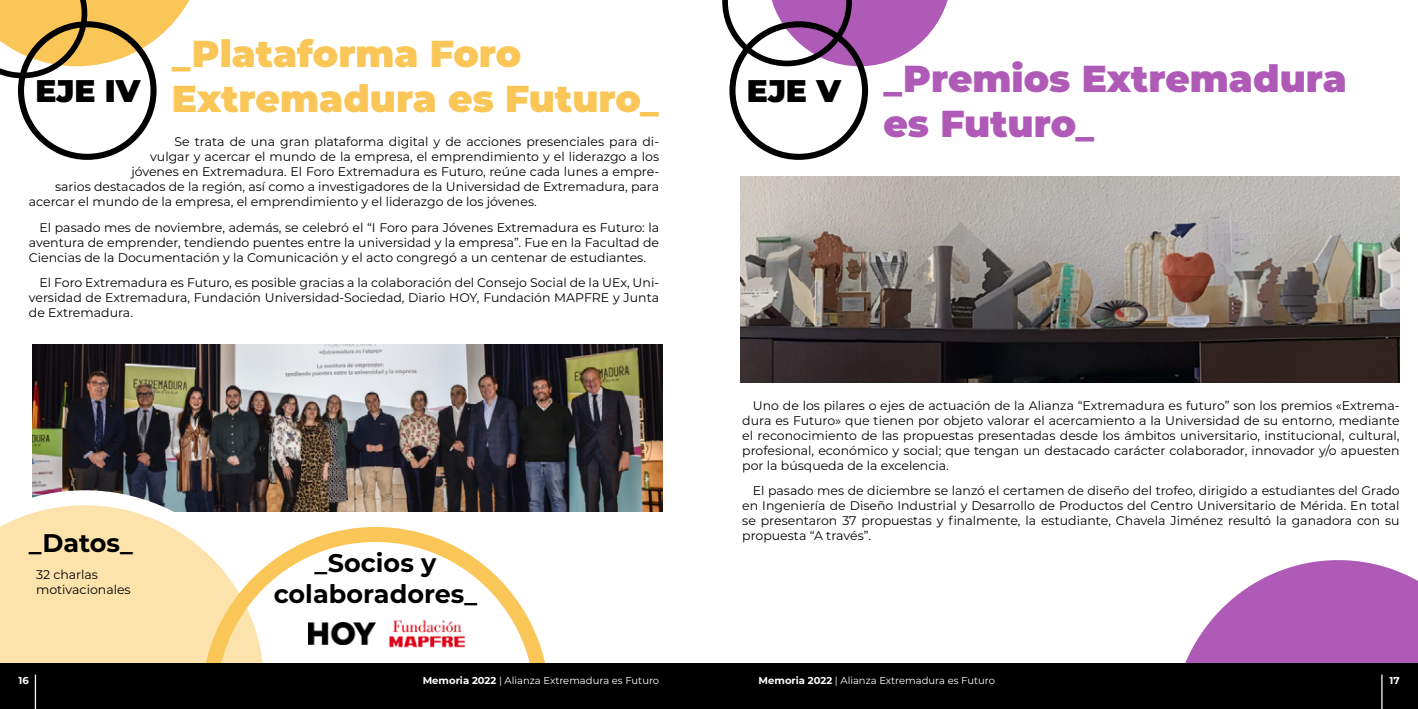
<style>
.page{position:relative;width:1418px;height:709px;background:#fff}
.page>*{position:absolute;margin:0;border:0;box-sizing:border-box;transform-origin:0 0}
.t1{font:900 37.5px/45px "Montserrat";color:#fac657}
.t2{font:900 37.5px/45px "Montserrat";color:#b05ab8}
.t3{font:900 31.25px "Montserrat";color:#000}
.t4{font:700 25.5px/30.6px "Montserrat";color:#000;text-align:center}
.t5{font:12.5px/15px "Montserrat";color:#000;text-align:justify}
.t6{font:10px "Montserrat";color:#fff}
.t7{font:700 10px "Montserrat";color:#fff}
.s1{font-weight:700}
</style>
<div class="page">
<img style="left:32px;top:344px;width:630px;height:167px">
<svg style="left:32px;top:490px;width:247px;height:22px"></svg>
<svg style="left:1185px;top:560px;width:232px;height:103px"></svg>
<svg style="left:0;top:0;width:190px;height:160px"></svg>
<svg style="left:722px;top:0;width:226px;height:160px"></svg>
<svg style="left:264px;top:527px;width:281px;height:136px"></svg>
<svg style="left:0;top:505px;width:264px;height:158px;fill:#fce2ab"></svg>
<img style="left:741px;top:176px;width:658px;height:207px">
<img style="left:384px;top:615px;width:85px;height:36px">
<img style="left:308px;top:622px;width:67px;height:22px">
<div style="left:0;top:663px;width:709px;height:46px;background:#000"></div>
<div style="left:709px;top:663px;width:708px;height:46px;background:#000"></div>
<hr style="left:35px;top:674px;width:1px;height:35px;background:#fff">
<hr style="left:1381px;top:674px;width:1px;height:35px;background:#fff">
<h1 class="t1" style="left:172px;top:29px;width:488px">_Plataforma Foro<br>Extremadura es Futuro_</h1>
<h2 class="t3" style="left:35px;top:67px;width:107px">EJE IV</h2>
<h2 class="t3" style="left:747px;top:67px;width:96px">EJE V</h2>
<p class="t5" style="left:174px;top:133px;width:486px">Se trata de una gran plataforma digital y de acciones presenciales para di-</p>
<p class="t5" style="left:150px;top:148px;width:510px">vulgar y acercar el mundo de la empresa, el emprendimiento y el liderazgo a los</p>
<p class="t5" style="left:131px;top:163px;width:529px">jóvenes en Extremadura. El Foro Extremadura es Futuro, reúne cada lunes a empre-</p>
<p class="t5" style="left:55px;top:178px;width:605px">sarios destacados de la región, así como a investigadores de la Universidad de Extremadura, para</p>
<p class="t5" style="left:29px;top:193px;width:509px">acercar el mundo de la empresa, el emprendimiento y el liderazgo de los jóvenes.</p>
<p class="t5" style="left:29px;top:219px;width:632px;text-indent:11px">El pasado mes de noviembre, además, se celebró el “I Foro para Jóvenes Extremadura es Futuro: la aventura de emprender, tendiendo puentes entre la universidad y la empresa”. Fue en la Facultad de Ciencias de la Documentación y la Comunicación y el acto congregó a un centenar de estudiantes.</p>
<p class="t5" style="left:29px;top:275px;width:632px;text-indent:11px">El Foro Extremadura es Futuro, es posible gracias a la colaboración del Consejo Social de la UEx, Uni&shy;versidad de Extremadura, Fundación Universidad-Sociedad, Diario HOY, Fundación MAPFRE y Junta de Extremadura.</p>
<h1 class="t2" style="left:883px;top:54px;width:465px">_Premios Extremadura es Futuro_</h1>
<h3 class="t4" style="left:29px;top:526px;width:105px">_Datos_</h3>
<p class="t5" style="left:36px;top:567px;width:96px">32 charlas motivacionales</p>
<h3 class="t4" style="left:274px;top:546px;width:205px">_Socios y colaboradores_</h3>
<p class="t5" style="left:742px;top:397px;width:659px;text-indent:11px">Uno de los pilares o ejes de actuación de la Alianza “Extremadura es futuro” son los premios «Extrema&shy;dura es Futuro» que tienen por objeto valorar el acercamiento a la Universidad de su entorno, mediante el reconocimiento de las propuestas presentadas desde los ámbitos universitario, institucional, cultural, profesional, económico y social; que tengan un destacado carácter colaborador, innovador y/o apuesten por la búsqueda de la excelencia.</p>
<p class="t5" style="left:742px;top:483px;width:659px;text-indent:11px">El pasado mes de diciembre se lanzó el certamen de diseño del trofeo, dirigido a estudiantes del Grado en Ingeniería de Diseño Industrial y Desarrollo de Productos del Centro Universitario de Mérida. En total se presentaron 37 propuestas y finalmente, la estudiante, Chavela Jiménez resultó la ganadora con su propuesta “A través”.</p>
<p class="t7" style="left:19px;top:673px;width:12px">16</p>
<p class="t6" style="left:423px;top:673px;width:238px"><span class="s1">Memoria 2022</span> | Alianza Extremadura es Futuro</p>
<p class="t6" style="left:758px;top:673px;width:238px"><span class="s1">Memoria 2022</span> | Alianza Extremadura es Futuro</p>
<p class="t7" style="left:1389px;top:673px;width:12px">17</p>
</div>
